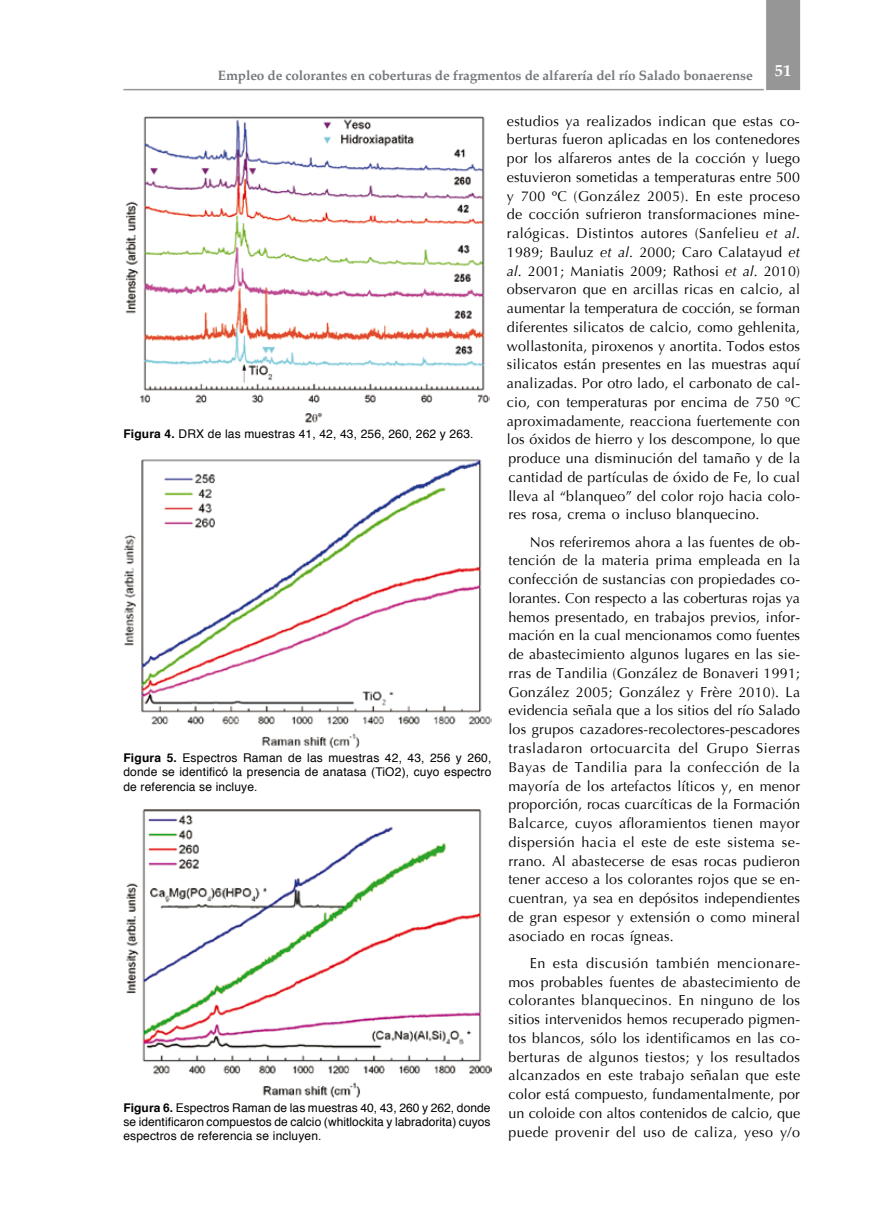
<style>
.page{position:relative;width:881px;height:1229px;background:#fff}
.page>*{position:absolute;margin:0;border:0;box-sizing:border-box;transform-origin:0 0}
.t1{font:700 16.5px "Palatino";color:#fff}
.t2{font:14.25px/18.8px "Optima";letter-spacing:.015em;color:#000;text-align:justify}
.t3{font:700 13.5px "Palatino";letter-spacing:-.01em;color:#75797c}
.t4{font:12px/14.4px "Helvetica";letter-spacing:.015em;color:#000;text-align:justify}
.s1{font-style:italic}
.s2{font-weight:700}
</style>
<div class="page">
<hr style="left:123px;top:89px;width:640px;height:1px;background:#969696">
<div style="left:766px;top:0;width:33px;height:90px;background:#969696"></div>
<img style="left:125px;top:116px;width:364px;height:307px">
<img style="left:124px;top:459px;width:367px;height:290px">
<img style="left:126px;top:809px;width:365px;height:289px">
<p class="t1" style="left:774px;top:56px;width:18px">51</p>
<p class="t3" style="left:218px;top:64px;width:536px">Empleo de colorantes en coberturas de fragmentos de alfarería del río Salado bonaerense</p>
<p class="t2" style="left:506px;top:112px;width:294px">estudios ya realizados indican que estas co&shy;berturas fueron aplicadas en los contenedores por los alfareros antes de la cocción y luego estuvieron sometidas a temperaturas entre 500 y 700 ºC (González 2005). En este proceso de cocción sufrieron transformaciones mine&shy;ralógicas. Distintos autores (Sanfelieu <span class="s1">et al</span>.<br>1989; Bauluz <span class="s1">et al</span>. 2000; Caro Calatayud <span class="s1">et al</span>. 2001; Maniatis 2009; Rathosi <span class="s1">et al</span>. 2010) observaron que en arcillas ricas en calcio, al aumentar la temperatura de cocción, se forman diferentes silicatos de calcio, como gehlenita, wollastonita, piroxenos y anortita. Todos estos silicatos están presentes en las muestras aquí analizadas. Por otro lado, el carbonato de cal&shy;cio, con temperaturas por encima de 750 ºC aproximadamente, reacciona fuertemente con los óxidos de hierro y los descompone, lo que produce una disminución del tamaño y de la cantidad de partículas de óxido de Fe, lo cual lleva al “blanqueo” del color rojo hacia colo&shy;res rosa, crema o incluso blanquecino.</p>
<p class="t2" style="left:508px;top:533px;width:293px;text-indent:21px">Nos referiremos ahora a las fuentes de ob&shy;tención de la materia prima empleada en la confección de sustancias con propiedades co&shy;lorantes. Con respecto a las coberturas rojas ya hemos presentado, en trabajos previos, infor&shy;mación en la cual mencionamos como fuentes de abastecimiento algunos lugares en las sie&shy;rras de Tandilia (González de Bonaveri 1991; González 2005; González y Frère 2010). La evidencia señala que a los sitios del río Salado los grupos cazadores-recolectores-pescadores trasladaron ortocuarcita del Grupo Sierras Bayas de Tandilia para la confección de la mayoría de los artefactos líticos y, en menor proporción, rocas cuarcíticas de la Formación Balcarce, cuyos afloramientos tienen mayor dispersión hacia el este de este sistema se&shy;rrano. Al abastecerse de esas rocas pudieron tener acceso a los colorantes rojos que se en&shy;cuentran, ya sea en depósitos independientes de gran espesor y extensión o como mineral asociado en rocas ígneas.</p>
<p class="t2" style="left:508px;top:954px;width:293px;text-indent:21px">En esta discusión también mencionare&shy;mos probables fuentes de abastecimiento de colorantes blanquecinos. En ninguno de los sitios intervenidos hemos recuperado pigmen&shy;tos blancos, sólo los identificamos en las co&shy;berturas de algunos tiestos; y los resultados alcanzados en este trabajo señalan que este color está compuesto, fundamentalmente, por un coloide con altos contenidos de calcio, que puede provenir del uso de caliza, yeso y/o</p>
<p class="t4" style="left:123px;top:427px;width:351px"><span class="s2">Figura 4.</span> DRX de las muestras 41, 42, 43, 256, 260, 262 y 263.</p>
<p class="t4" style="left:123px;top:751px;width:369px"><span class="s2">Figura 5.</span> Espectros Raman de las muestras 42, 43, 256 y 260, donde se identificó la presencia de anatasa (TiO2), cuyo espectro de referencia se incluye.</p>
<p class="t4" style="left:123px;top:1100px;width:368px"><span class="s2">Figura 6.</span> Espectros Raman de las muestras 40, 43, 260 y 262, donde se identificaron compuestos de calcio (whitlockita y labradorita) cuyos espectros de referencia se incluyen.</p>
</div>
